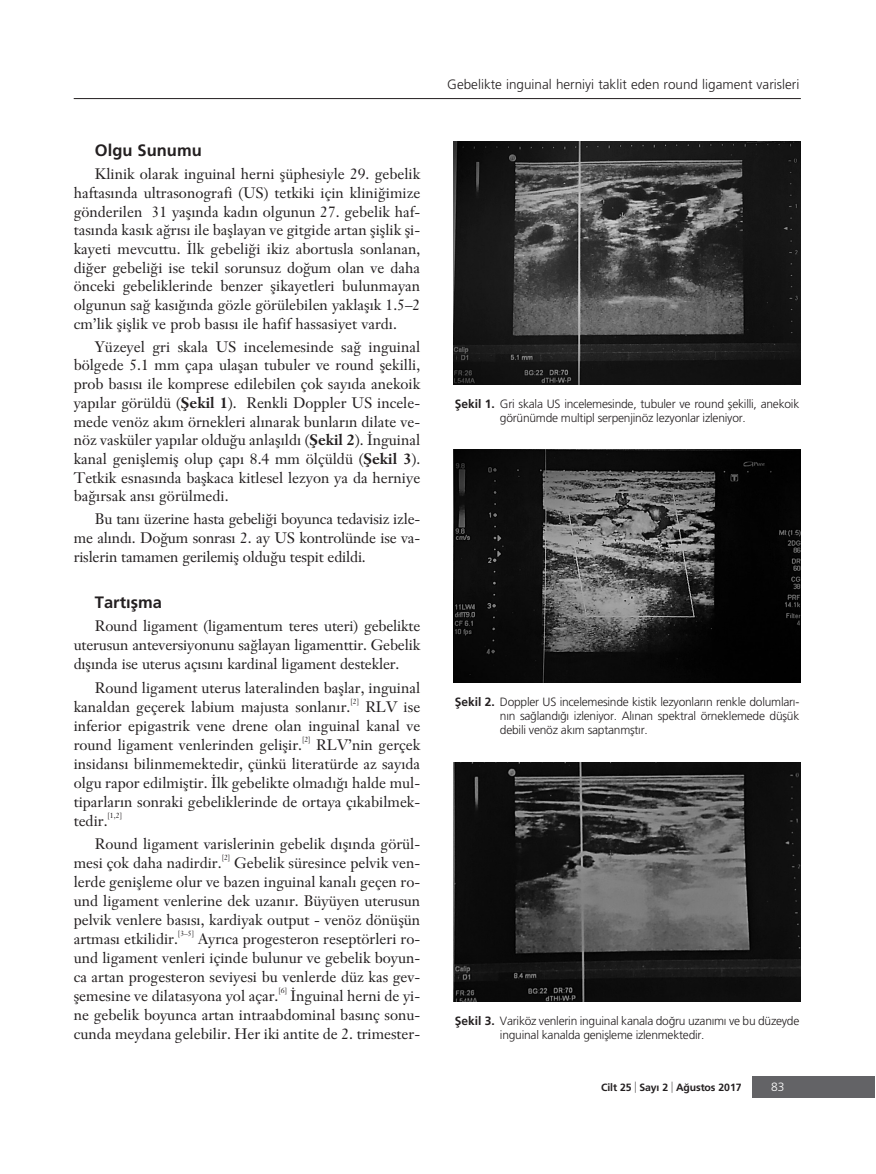
<style>
.page{position:relative;width:876px;height:1174px;background:#fff}
.page>*{position:absolute;margin:0;border:0;box-sizing:border-box;transform-origin:0 0}
.t1{font:700 16.5px "Frutiger";color:#231f20}
.t2{font:15px/19px "Janson Text";color:#231f20;text-align:justify}
.t3{font:300 13.5px "Frutiger";color:#231f20}
.t4{font:300 12px/14.4px "Frutiger";letter-spacing:-.02em;color:#231f20}
.t5{font:300 12px "Frutiger";color:#fff}
.t6{font:700 10.5px "Frutiger";letter-spacing:-.01em;color:#231f20}
.t7{font:7.5px "Janson Text";color:#231f20}
.s1{font-weight:700}
</style>
<div class="page">
<div style="left:752px;top:1076px;width:123px;height:22px;background:#636366"></div>
<hr style="left:74px;top:98px;width:727px;height:1px;background:#231f20">
<img style="left:453px;top:142px;width:348px;height:242px">
<img style="left:453px;top:449px;width:348px;height:233px">
<img style="left:453px;top:762px;width:348px;height:239px">
<p class="t1" style="left:95px;top:144px;width:108px">Olgu Sunumu</p>
<p class="t2" style="left:74px;top:166px;width:348px;text-indent:21px">Klinik olarak inguinal herni flüphesiyle 29. gebelik haftas›nda ultrasonografi (US) tetkiki için klini¤imize gönderilen 31 yafl›nda kad›n olgunun 27. gebelik haf&shy;tas›nda kas›k a¤r›s› ile bafllayan ve gitgide artan flifllik fli&shy;kayeti mevcuttu. ‹lk gebeli¤i ikiz abortusla sonlanan, di¤er gebeli¤i ise tekil sorunsuz do¤um olan ve daha önceki gebeliklerinde benzer flikayetleri bulunmayan olgunun sa¤ kas›¤›nda gözle görülebilen yaklafl›k 1.5–2 cm’lik flifllik ve prob bas›s› ile hafif hassasiyet vard›.</p>
<p class="t2" style="left:74px;top:339px;width:348px;text-indent:21px">Yüzeyel gri skala US incelemesinde sa¤ inguinal bölgede 5.1 mm çapa ulaflan tubuler ve round flekilli, prob bas›s› ile komprese edilebilen çok say›da anekoik yap›lar görüldü (<span class="s1">fiekil 1</span>). Renkli Doppler US incele&shy;mede venöz ak›m örnekleri al›narak bunlar›n dilate ve&shy;nöz vasküler yap›lar oldu¤u anlafl›ld› (<span class="s1">fiekil 2</span>). ‹nguinal kanal genifllemifl olup çap› 8.4 mm ölçüldü (<span class="s1">fiekil 3</span>).<br>Tetkik esnas›nda baflkaca kitlesel lezyon ya da herniye ba¤›rsak ans› görülmedi.</p>
<p class="t2" style="left:74px;top:511px;width:348px;text-indent:21px">Bu tan› üzerine hasta gebeli¤i boyunca tedavisiz izle&shy;me al›nd›. Do¤um sonras› 2. ay US kontrolünde ise va&shy;rislerin tamamen gerilemifl oldu¤u tespit edildi.</p>
<p class="t1" style="left:95px;top:596px;width:68px">Tart›flma</p>
<p class="t2" style="left:74px;top:618px;width:348px;text-indent:21px">Round ligament (ligamentum teres uteri) gebelikte uterusun anteversiyonunu sa¤layan ligamenttir. Gebelik d›fl›nda ise uterus aç›s›n› kardinal ligament destekler.</p>
<p class="t2" style="left:74px;top:679px;width:348px;text-indent:21px">Round ligament uterus lateralinden bafllar, inguinal kanaldan geçerek labium majusta sonlan›r.</p>
<p class="t7" style="left:351px;top:698px;width:10px">[2]</p>
<p class="t2" style="left:74px;top:698px;width:348px;text-indent:292px">RLV ise inferior epigastrik vene drene olan inguinal kanal ve round ligament venlerinden geliflir.</p>
<p class="t7" style="left:302px;top:736px;width:10px">[2]</p>
<p class="t2" style="left:74px;top:736px;width:348px;text-indent:243px">RLV’nin gerçek insidans› bilinmemektedir, çünkü literatürde az say›da olgu rapor edilmifltir. ‹lk gebelikte olmad›¤› halde mul&shy;tiparlar›n sonraki gebeliklerinde de ortaya ç›kabilmek&shy;tedir.</p>
<p class="t7" style="left:108px;top:812px;width:16px">[1,2]</p>
<p class="t2" style="left:74px;top:835px;width:348px;text-indent:21px">Round ligament varislerinin gebelik d›fl›nda görül&shy;mesi çok daha nadirdir.</p>
<p class="t7" style="left:222px;top:854px;width:10px">[2]</p>
<p class="t2" style="left:74px;top:854px;width:348px;text-indent:161px">Gebelik süresince pelvik ven&shy;lerde geniflleme olur ve bazen inguinal kanal› geçen ro&shy;und ligament venlerine dek uzan›r. Büyüyen uterusun pelvik venlere bas›s›, kardiyak output - venöz dönüflün artmas› etkilidir.</p>
<p class="t7" style="left:178px;top:930px;width:18px">[3–5]</p>
<p class="t2" style="left:74px;top:930px;width:348px;text-indent:125px">Ayr›ca progesteron reseptörleri ro&shy;und ligament venleri içinde bulunur ve gebelik boyun&shy;ca artan progesteron seviyesi bu venlerde düz kas gev&shy;flemesine ve dilatasyona yol açar.</p>
<p class="t2" style="left:74px;top:987px;width:348px;text-indent:217px">‹nguinal herni de yi&shy;ne gebelik boyunca artan intraabdominal bas›nç sonu&shy;cunda meydana gelebilir. Her iki antite de 2. trimester-</p>
<p class="t7" style="left:278px;top:987px;width:10px">[6]</p>
<p class="t3" style="left:447px;top:79px;width:354px">Gebelikte inguinal herniyi taklit eden round ligament varisleri</p>
<p class="t4" style="left:500px;top:397px;width:301px;text-indent:-45px"><span class="s1">fiekil 1.</span> Gri skala US incelemesinde, tubuler ve round flekilli, anekoik görünümde multipl serpenjinöz lezyonlar izleniyor.</p>
<p class="t4" style="left:500px;top:695px;width:301px;text-align:justify;text-indent:-45px"><span class="s1">fiekil 2.</span> Doppler US incelemesinde kistik lezyonlar›n renkle dolumlar›- n›n sa¤land›¤› izleniyor. Al›nan spektral örneklemede düflük debili venöz ak›m saptanmflt›r.</p>
<p class="t4" style="left:500px;top:1014px;width:301px;text-indent:-45px"><span class="s1">fiekil 3.</span> Variköz venlerin inguinal kanala do¤ru uzan›m› ve bu düzeyde inguinal kanalda geniflleme izlenmektedir.</p>
<p class="t6" style="left:601px;top:1083px;width:142px">Cilt 25 Say› 2 A¤ustos 2017</p>
<p class="t5" style="left:771px;top:1082px;width:15px">83</p>
</div>
